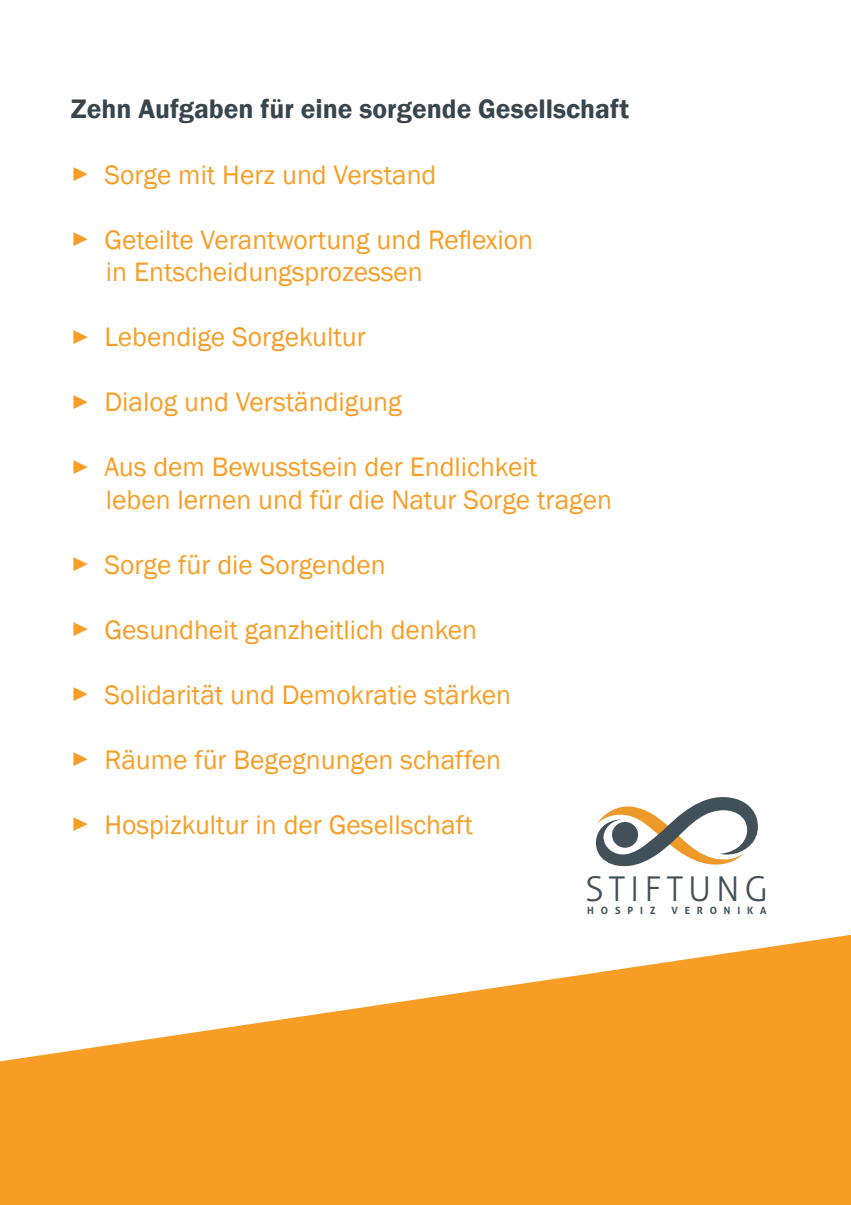
<style>
.page{position:relative;width:851px;height:1205px;background:#fff}
.page>*{position:absolute;margin:0;border:0;box-sizing:border-box;transform-origin:0 0}
.t1{font:300 34.25px "Aller";letter-spacing:.14em;color:#425159}
.t2{font:27.5px/32.5px "Franklin Gothic";color:#f89e26}
.t3{font:600 27.5px "Franklin Gothic";color:#38454d}
.t4{font:700 10px "Aller";letter-spacing:.68em;color:#425159}
.s1{font-size:20px}
</style>
<div class="page">
<svg style="left:0;top:935px;width:850px;height:270px;fill:#f89e26"></svg>
<svg style="left:595px;top:797px;width:163px;height:70px"></svg>
<div style="left:612px;top:822px;width:26px;height:26px;background:#425159;border-radius:50%"></div>
<p class="t3" style="left:71px;top:92px;width:559px">Zehn Aufgaben für eine sorgende Gesellschaft</p>
<p class="t2" style="left:71px;top:159px;width:367px"><span class="s1">►</span> Sorge mit Herz und Verstand</p>
<p class="t2" style="left:106px;top:224px;width:428px;text-indent:-35px"><span class="s1">►</span> Geteilte Verantwortung und Reflexion in Entscheidungsprozessen</p>
<p class="t2" style="left:71px;top:321px;width:296px"><span class="s1">►</span> Lebendige Sorgekultur</p>
<p class="t2" style="left:71px;top:386px;width:332px"><span class="s1">►</span> Dialog und Verständigung</p>
<p class="t2" style="left:106px;top:451px;width:507px;text-indent:-35px"><span class="s1">►</span> Aus dem Bewusstsein der Endlichkeit<br>leben lernen und für die Natur Sorge tragen</p>
<p class="t2" style="left:71px;top:549px;width:316px"><span class="s1">►</span> Sorge für die Sorgenden</p>
<p class="t2" style="left:71px;top:614px;width:407px"><span class="s1">►</span> Gesundheit ganzheitlich denken</p>
<p class="t2" style="left:71px;top:679px;width:441px"><span class="s1">►</span> Solidarität und Demokratie stärken</p>
<p class="t2" style="left:71px;top:744px;width:431px"><span class="s1">►</span> Räume für Begegnungen schaffen</p>
<p class="t2" style="left:71px;top:809px;width:403px"><span class="s1">►</span> Hospizkultur in der Gesellschaft</p>
<p class="t1" style="left:585px;top:868px;width:184px">STIFTUNG</p>
<p class="t4" style="left:587px;top:904px;width:70px">HOSPIZ</p>
<p class="t4" style="left:671px;top:904px;width:97px">VERONIKA</p>
</div>
